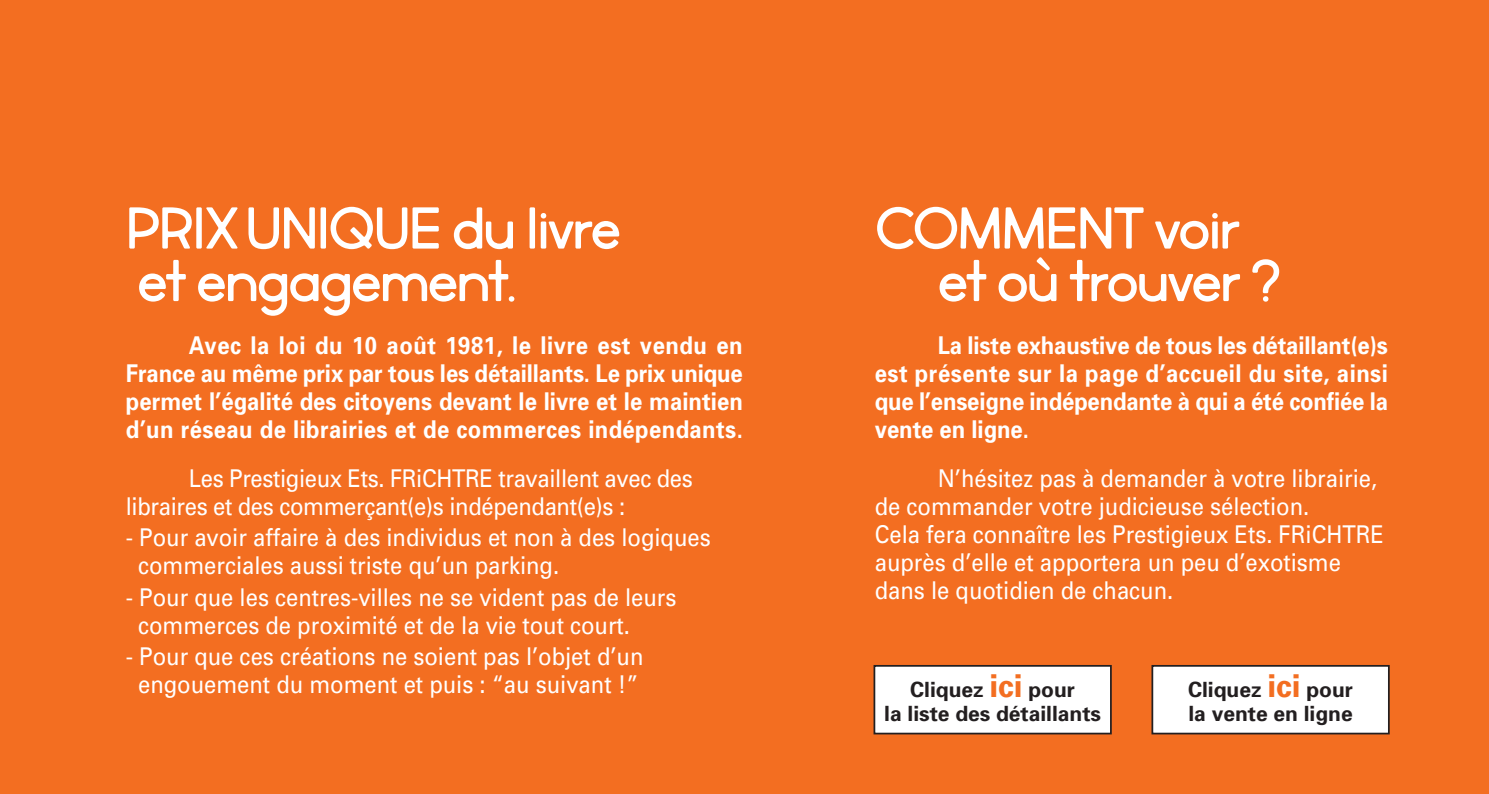
<style>
.page{position:relative;width:1489px;height:794px;background:#fff}
.page>*{position:absolute;margin:0;border:0;box-sizing:border-box;transform-origin:0 0}
.t1{font:63px/52.5px "Market Fresh";letter-spacing:-.025em;color:#fff}
.t2{font:24.5px/28px "Univers";color:#fff;scale:.9 1}
.t3{font:700 24.5px/28px "Univers";color:#fff;text-align:justify;scale:.9 1}
.t4{font:700 21px/24.5px "Univers";color:#231f20;text-align:center}
.s1{font-size:31.5px;color:#f36e21}
</style>
<div class="page">
<div style="left:0;top:0;width:749px;height:794px;background:#f36e21"></div>
<div style="left:744px;top:0;width:744px;height:794px;background:#f36e21"></div>
<div style="left:874px;top:666px;width:236px;height:67px;background:#fff"></div>
<div style="left:873px;top:665px;width:238px;height:69px;border:2px solid #231f20"></div>
<div style="left:1152px;top:666px;width:236px;height:67px;background:#fff"></div>
<div style="left:1151px;top:665px;width:238px;height:69px;border:2px solid #231f20"></div>
<h1 class="t1" style="left:126px;top:206px;width:497px">PRIXUNIQUE du livre et engagement.</h1>
<p class="t3" style="left:126px;top:333px;width:687px;text-indent:63px">Avec la loi du 10 août 1981, le livre est vendu en France au même prix par tous les détaillants. Le prix unique permet l’égalité des citoyens devant le livre et le maintien d’un réseau de librairies et de commerces indépendants.</p>
<p class="t2" style="left:126px;top:466px;width:631px;text-indent:63px">Les Prestigieux Ets. FRiCHTRE travaillent avec des libraires et des commerçant(e)s indépendant(e)s :</p>
<p class="t2" style="left:138px;top:526px;width:637px;text-indent:-12px">- Pour avoir affaire à des individus et non à des logiques commerciales aussi triste qu’un parking.</p>
<p class="t2" style="left:138px;top:585px;width:599px;text-indent:-12px">- Pour que les centres-villes ne se vident pas de leurs commerces de proximité et de la vie tout court.</p>
<p class="t2" style="left:126px;top:645px;width:576px;text-align:center">- Pour que ces créations ne soient pas l’objet d’un engouement du moment et puis : “au suivant !”</p>
<h1 class="t1" style="left:937px;top:206px;width:344px;text-indent:-63px">COMMENT voir et où trouver ?</h1>
<p class="t3" style="left:874px;top:333px;width:571px;text-indent:63px">La liste exhaustive de tous les détaillant(e)s est présente sur la page d’accueil du site, ainsi que l’enseigne indépendante à qui a été confiée la vente en ligne.</p>
<p class="t2" style="left:874px;top:466px;width:567px;text-indent:63px">N’hésitez pas à demander à votre librairie, de commander votre judicieuse sélection.<br>Cela fera connaître les Prestigieux Ets. FRiCHTRE auprès d’elle et apportera un peu d’exotisme dans le quotidien de chacun.</p>
<p class="t4" style="left:884px;top:679px;width:218px">Cliquez <span class="s1">ici</span> pour<br>la liste des détaillants</p>
<p class="t4" style="left:1187px;top:679px;width:166px;text-align:left">Cliquez <span class="s1">ici</span> pour la vente en ligne</p>
</div>
